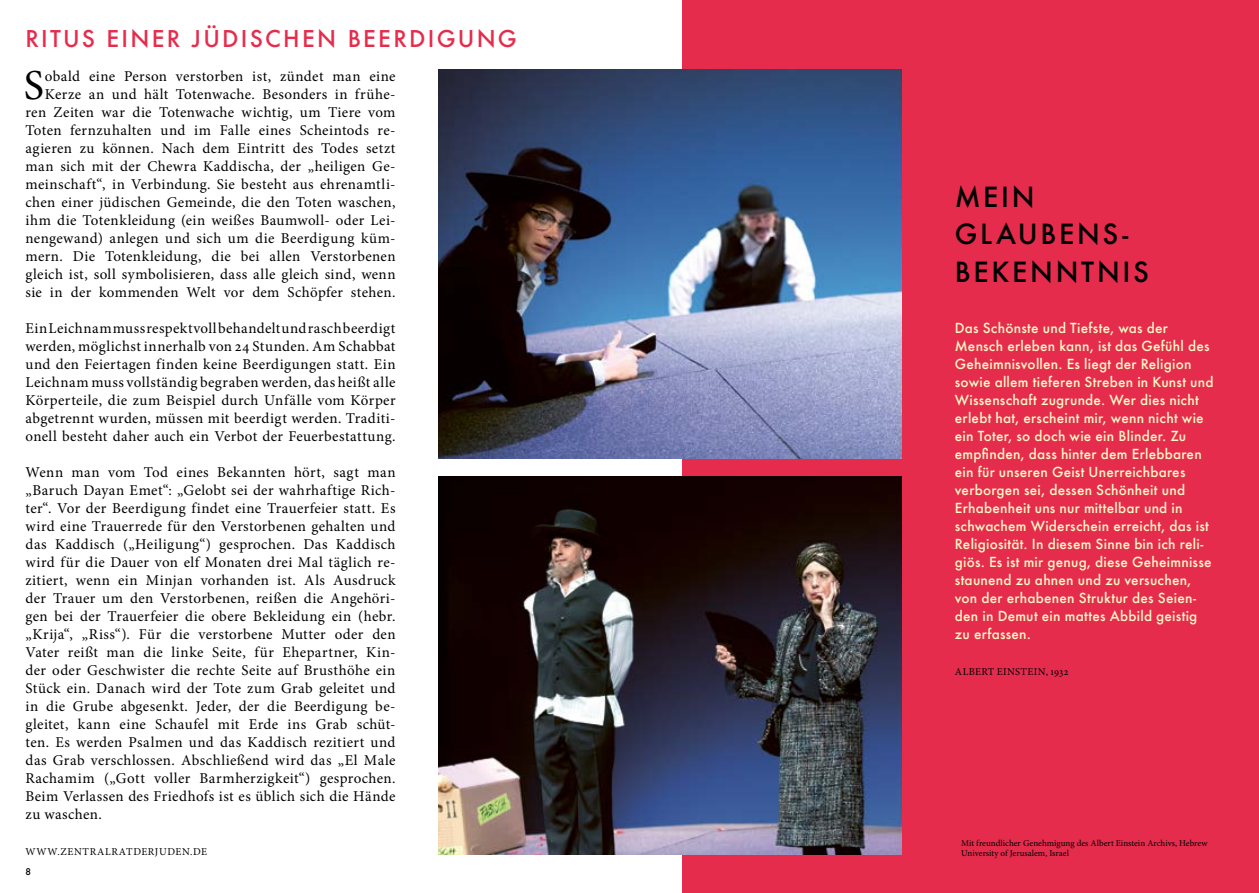
<style>
.page{position:relative;width:1259px;height:893px;background:#fff}
.page>*{position:absolute;margin:0;border:0;box-sizing:border-box;transform-origin:0 0}
.t1{font:42.75px "Minion Pro";color:#000}
.t2{font:500 27px/37.5px "Futura";letter-spacing:.1em;color:#000}
.t3{font:500 22.5px "Futura";letter-spacing:.1em;color:#e62c4c}
.t4{font:15px/18px "Minion Pro";letter-spacing:.025em;color:#000;text-align:justify}
.t5{font:500 13.5px/18px "Futura";letter-spacing:.02em;color:#fffac7}
.t6{font:10.5px "Minion Pro";letter-spacing:.045em;color:#000}
.t7{font:9px/10.8px "Minion Pro";color:#000}
.t8{font:500 9px "Futura";color:#000}
</style>
<div class="page">
<div style="left:682px;top:0;width:577px;height:893px;background:#e62c4c"></div>
<img style="left:438px;top:477px;width:463px;height:378px">
<img style="left:438px;top:70px;width:463px;height:389px">
<h3 class="t3" style="left:26px;top:23px;width:493px">RITUS EINER JÜDISCHEN BEERDIGUNG</h3>
<p class="t4" style="left:26px;top:67px;width:371px;text-align:right">obald eine Person verstorben ist, zündet man eine Kerze an und hält Totenwache. Besonders in frühe&shy;ren Zeiten war die Totenwache wichtig, um Tiere vom Toten fernzuhalten und im Falle eines Scheintods re&shy;agieren zu können. Nach dem Eintritt des Todes setzt man sich mit der Chewra Kaddischa, der „heiligen Ge&shy;meinschaft“, in Verbindung. Sie besteht aus ehrenamtli&shy;chen einer jüdischen Gemeinde, die den Toten waschen, ihm die Totenkleidung (ein weißes Baumwoll- oder Lei&shy;nengewand) anlegen und sich um die Beerdigung küm&shy;mern. Die Totenkleidung, die bei allen Verstorbenen gleich ist, soll symbolisieren, dass alle gleich sind, wenn sie in der kommenden Welt vor dem Schöpfer stehen.</p>
<p class="t4" style="left:26px;top:319px;width:371px">Ein Leichnam muss respektvoll behandelt und rasch beerdigt werden, möglichst innerhalb von 24 Stunden. Am Schabbat und den Feiertagen finden keine Beerdigungen statt. Ein Leichnam muss vollständig begraben werden, das heißt alle Körperteile, die zum Beispiel durch Unfälle vom Körper abgetrennt wurden, müssen mit beerdigt werden. Traditi&shy;onell besteht daher auch ein Verbot der Feuerbestattung.</p>
<p class="t4" style="left:26px;top:463px;width:371px">Wenn man vom Tod eines Bekannten hört, sagt man „Baruch Dayan Emet“: „Gelobt sei der wahrhaftige Rich&shy;ter“. Vor der Beerdigung findet eine Trauerfeier statt. Es wird eine Trauerrede für den Verstorbenen gehalten und das Kaddisch („Heiligung“) gesprochen. Das Kaddisch wird für die Dauer von elf Monaten drei Mal täglich re&shy;zitiert, wenn ein Minjan vorhanden ist. Als Ausdruck der Trauer um den Verstorbenen, reißen die Angehöri&shy;gen bei der Trauerfeier die obere Bekleidung ein (hebr. „Krija“, „Riss“). Für die verstorbene Mutter oder den Vater reißt man die linke Seite, für Ehepartner, Kin&shy;der oder Geschwister die rechte Seite auf Brusthöhe ein Stück ein. Danach wird der Tote zum Grab geleitet und in die Grube abgesenkt. Jeder, der die Beerdigung be&shy;gleitet, kann eine Schaufel mit Erde ins Grab schüt&shy;ten. Es werden Psalmen und das Kaddisch rezitiert und das Grab verschlossen. Abschließend wird das „El Male Rachamim („Gott voller Barmherzigkeit“) gesprochen.<br>Beim Verlassen des Friedhofs ist es üblich sich die Hände zu waschen.</p>
<p class="t6" style="left:26px;top:844px;width:183px">WWW.ZENTRALRATDERJUDEN.DE</p>
<h1 class="t1" style="left:24px;top:56px;width:22px">S</h1>
<p class="t8" style="left:26px;top:865px;width:7px">8</p>
<h2 class="t2" style="left:955px;top:178px;width:195px">MEIN<br>GLAUBENS-<br>BEKENNTNIS</h2>
<p class="t5" style="left:955px;top:318px;width:260px">Das Schönste und Tiefste, was der Mensch erleben kann, ist das Gefühl des Geheimnisvollen. Es liegt der Religion sowie allem tieferen Streben in Kunst und Wissenschaft zugrunde. Wer dies nicht erlebt hat, erscheint mir, wenn nicht wie ein Toter, so doch wie ein Blinder. Zu empfinden, dass hinter dem Erlebbaren ein für unseren Geist Unerreichbares verborgen sei, dessen Schönheit und Erhabenheit uns nur mittelbar und in schwachem Widerschein erreicht, das ist Religiosität. In diesem Sinne bin ich reli&shy;giös. Es ist mir genug, diese Geheimnisse staunend zu ahnen und zu versuchen, von der erhabenen Struktur des Seien&shy;den in Demut ein mattes Abbild geistig zu erfassen.</p>
<p class="t6" style="left:955px;top:664px;width:115px">ALBERT EINSTEIN, 1932</p>
<p class="t7" style="left:961px;top:837px;width:248px">Mit freundlicher Genehmigung des Albert Einstein Archivs, Hebrew<br>University of Jerusalem, Israel</p>
</div>
